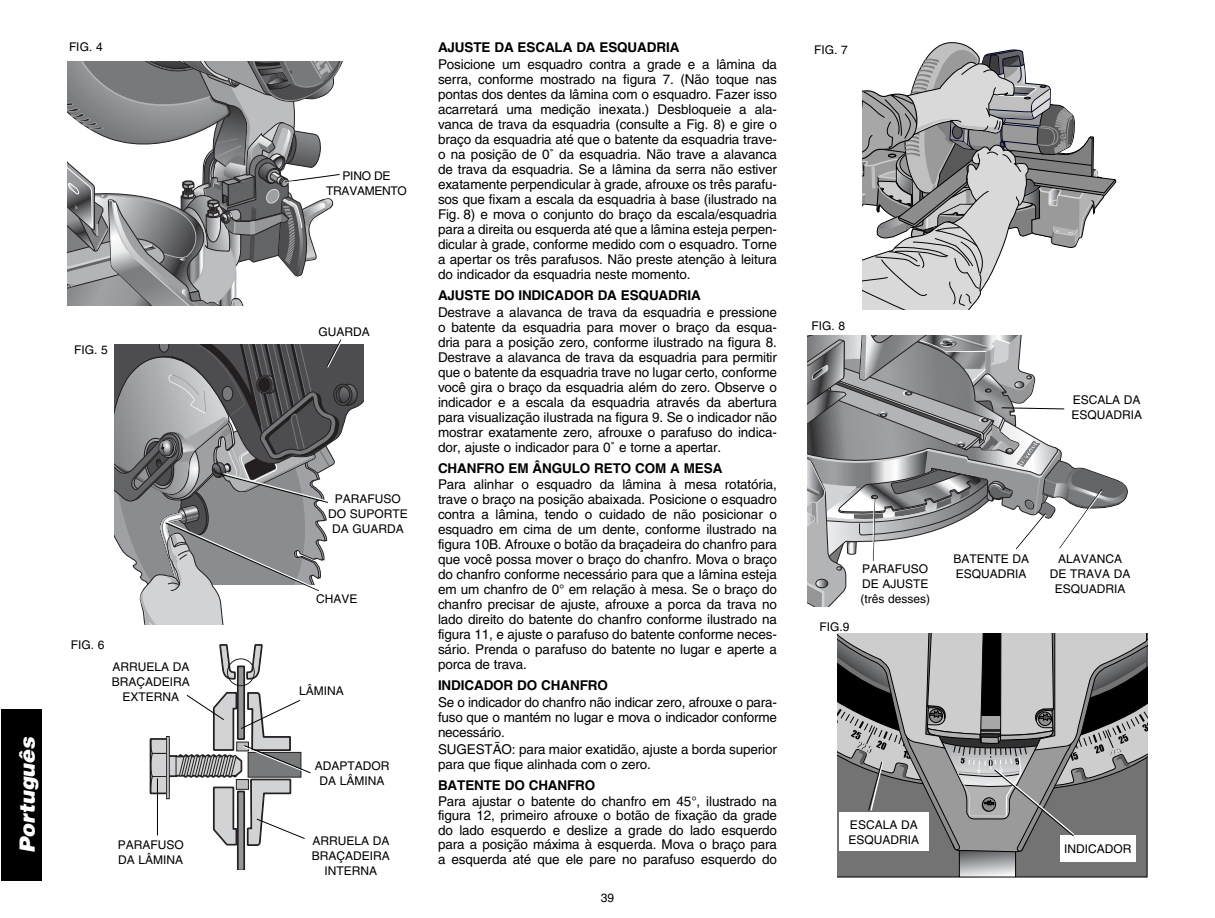
<style>
.page{position:relative;width:1215px;height:918px;background:#fff}
.page>*{position:absolute;margin:0;border:0;box-sizing:border-box;transform-origin:0 0}
.t1{font:italic 900 21px "Helvetica";color:#fff}
.t2{font:13.5px/15px "Helvetica";letter-spacing:-.01em;color:#000;text-align:justify}
.t3{font:700 13.5px "Helvetica";letter-spacing:-.01em;color:#000}
.t4{font:12px/15px "Helvetica";color:#000;text-align:center}
.t5{font:12px/15px "Helvetica";letter-spacing:-.025em;color:#000;text-align:center}
</style>
<div class="page">
<div style="left:1px;top:709px;width:41px;height:171px;background:#000"></div>
<svg style="left:114px;top:339px;width:250px;height:286px"></svg>
<svg style="left:68px;top:61px;width:275px;height:245px"></svg>
<svg style="left:150px;top:644px;width:161px;height:226px"></svg>
<div style="left:838px;top:852px;width:309px;height:25px;background:#737373"></div>
<svg style="left:961px;top:852px;width:53px;height:24px"></svg>
<div style="left:959px;top:842px;width:57px;height:36px;border:1px solid #000"></div>
<div style="left:1060px;top:836px;width:76px;height:26px;background:#fff"></div>
<svg style="left:838px;top:633px;width:310px;height:219px;background:#959596"></svg>
<svg style="left:863px;top:42px;width:253px;height:267px"></svg>
<svg style="left:808px;top:336px;width:320px;height:270px"></svg>
<p class="t4" style="left:69px;top:41px;width:35px">FIG. 4</p>
<p class="t4" style="left:74px;top:344px;width:35px">FIG. 5</p>
<h1 class="t1" style="left:20px;top:853px;width:118px;rotate:-90deg">Português</h1>
<p class="t4" style="left:71px;top:638px;width:35px">FIG. 6</p>
<p class="t4" style="left:112px;top:660px;width:80px">ARRUELA DA<br>BRAÇADEIRA<br>EXTERNA</p>
<p class="t4" style="left:118px;top:839px;width:68px;text-align:left">PARAFUSO<br>DA LÂMINA</p>
<p class="t5" style="left:326px;top:170px;width:82px">PINO DE<br>TRAVAMENTO</p>
<p class="t4" style="left:318px;top:325px;width:53px">GUARDA</p>
<p class="t4" style="left:328px;top:493px;width:81px">PARAFUSO<br>DO SUPORTE<br>DA GUARDA</p>
<p class="t4" style="left:316px;top:593px;width:43px">CHAVE</p>
<p class="t4" style="left:299px;top:685px;width:46px">LÂMINA</p>
<p class="t4" style="left:315px;top:760px;width:76px">ADAPTADOR<br>DA LÂMINA</p>
<p class="t4" style="left:312px;top:834px;width:80px">ARRUELA DA<br>BRAÇADEIRA<br>INTERNA</p>
<p class="t3" style="left:438px;top:43px;width:243px">AJUSTE DA ESCALA DA ESQUADRIA</p>
<p class="t2" style="left:438px;top:58px;width:341px">Posicione um esquadro contra a grade e a lâmina da serra, conforme mostrado na figura 7. (Não toque nas pontas dos dentes da lâmina com o esquadro. Fazer isso acarretará uma medição inexata.) Desbloqueie a ala&shy;vanca de trava da esquadria (consulte a Fig. 8) e gire o braço da esquadria até que o batente da esquadria trave&shy;o na posição de 0˚ da esquadria. Não trave a alavanca de trava da esquadria. Se a lâmina da serra não estiver exatamente perpendicular à grade, afrouxe os três parafu&shy;sos que fixam a escala da esquadria à base (ilustrado na Fig. 8) e mova o conjunto do braço da escala/esquadria para a direita ou esquerda até que a lâmina esteja perpen&shy;dicular à grade, conforme medido com o esquadro. Torne a apertar os três parafusos. Não preste atenção à leitura do indicador da esquadria neste momento.</p>
<p class="t3" style="left:438px;top:290px;width:264px">AJUSTE DO INDICADOR DA ESQUADRIA</p>
<p class="t2" style="left:438px;top:306px;width:341px">Destrave a alavanca de trava da esquadria e pressione o batente da esquadria para mover o braço da esqua&shy;dria para a posição zero, conforme ilustrado na figura 8.<br>Destrave a alavanca de trava da esquadria para permitir que o batente da esquadria trave no lugar certo, conforme você gira o braço da esquadria além do zero. Observe o indicador e a escala da esquadria através da abertura para visualização ilustrada na figura 9. Se o indicador não mostrar exatamente zero, afrouxe o parafuso do indica&shy;dor, ajuste o indicador para 0˚ e torne a apertar.</p>
<p class="t3" style="left:438px;top:463px;width:286px">CHANFRO EM ÂNGULO RETO COM A MESA</p>
<p class="t2" style="left:438px;top:478px;width:341px">Para alinhar o esquadro da lâmina à mesa rotatória, trave o braço na posição abaixada. Posicione o esquadro contra a lâmina, tendo o cuidado de não posicionar o esquadro em cima de um dente, conforme ilustrado na figura 10B. Afrouxe o botão da braçadeira do chanfro para que você possa mover o braço do chanfro. Mova o braço do chanfro conforme necessário para que a lâmina esteja em um chanfro de 0° em relação à mesa. Se o braço do chanfro precisar de ajuste, afrouxe a porca da trava no lado direito do batente do chanfro conforme ilustrado na figura 11, e ajuste o parafuso do batente conforme neces&shy;sário. Prenda o parafuso do batente no lugar e aperte a porca de trava.</p>
<p class="t3" style="left:438px;top:681px;width:171px">INDICADOR DO CHANFRO</p>
<p class="t2" style="left:438px;top:696px;width:340px">Se o indicador do chanfro não indicar zero, afrouxe o para&shy;fuso que o mantém no lugar e mova o indicador conforme necessário.</p>
<p class="t2" style="left:438px;top:743px;width:341px">SUGESTÃO: para maior exatidão, ajuste a borda superior para que fique alinhada com o zero.</p>
<p class="t3" style="left:438px;top:780px;width:159px">BATENTE DO CHANFRO</p>
<p class="t2" style="left:438px;top:795px;width:341px;line-height:14.5px">Para ajustar o batente do chanfro em 45°, ilustrado na figura 12, primeiro afrouxe o botão de fixação da grade do lado esquerdo e deslize a grade do lado esquerdo para a posição máxima à esquerda. Mova o braço para a esquerda até que ele pare no parafuso esquerdo do</p>
<p class="t4" style="left:601px;top:891px;width:15px">39</p>
<p class="t4" style="left:814px;top:44px;width:35px">FIG. 7</p>
<p class="t4" style="left:812px;top:320px;width:35px">FIG. 8</p>
<p class="t4" style="left:1071px;top:393px;width:72px;text-align:left">ESCALA DA<br>ESQUADRIA</p>
<p class="t4" style="left:820px;top:621px;width:32px">FIG.9</p>
<p class="t4" style="left:860px;top:563px;width:71px;text-align:left">PARAFUSO<br>DE AJUSTE (três desses)</p>
<p class="t4" style="left:953px;top:552px;width:77px;text-align:left">BATENTE DA<br>ESQUADRIA</p>
<p class="t4" style="left:1050px;top:552px;width:82px">ALAVANCA<br>DE TRAVA DA<br>ESQUADRIA</p>
<p class="t4" style="left:849px;top:818px;width:72px;text-align:left">ESCALA DA<br>ESQUADRIA</p>
<p class="t4" style="left:1064px;top:843px;width:69px">INDICADOR</p>
</div>
